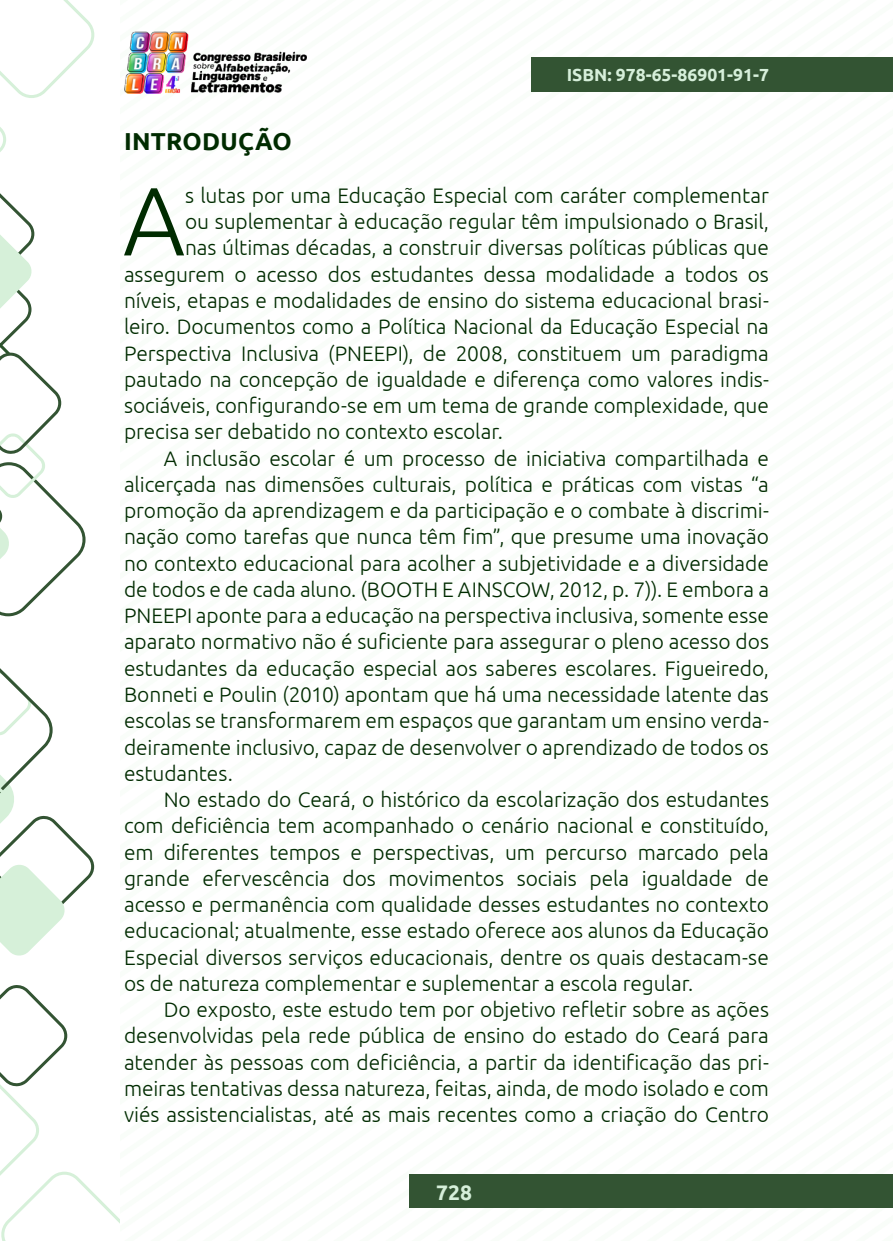
<style>
.page{position:relative;width:893px;height:1241px;background:#fff}
.page>*{position:absolute;margin:0;border:0;box-sizing:border-box;transform-origin:0 0}
._7_CAPITULAR{font:300 96.77px "Ubuntu";color:#002b00}
._6_INTRODUCAO{font:700 24.5px "Ubuntu";letter-spacing:.01em;color:#002b00}
._8_CORPO{font:300 21px/26.2px "Ubuntu";letter-spacing:-.005em;color:#002b00;text-align:justify}
._7_CAPITULAR-2{font:300 21px "Ubuntu";letter-spacing:-.005em;color:#002b00}
.t1{font:700 21px "Ubuntu";color:#d6efda}
.t2{font:700 17.5px "Ubuntu";color:#d6efda}
</style>
<div class="page">
<img style="left:124px;top:31px;width:182px;height:62px">
<div style="left:532px;top:57px;width:361px;height:35px;background:#335433"></div>
<div style="left:410px;top:1174px;width:483px;height:33px;background:#335433"></div>
<svg style="left:0;top:985px;width:119px;height:255px"></svg>
<svg style="left:0;top:0;width:94px;height:616px"></svg>
<svg style="left:0;top:668px;width:94px;height:288px"></svg>
<p class="t2" style="left:567px;top:64px;width:204px">ISBN: 978-65-86901-91-7</p>
<p class="_6_INTRODUCAO" style="left:124px;top:127px;width:169px">INTRODUÇÃO</p>
<p class="_7_CAPITULAR" style="left:123px;top:163px;width:64px">A</p>
<p class="_7_CAPITULAR-2" style="left:185px;top:183px;width:585px">s lutas por uma Educação Especial com caráter complementar</p>
<p class="_7_CAPITULAR-2" style="left:185px;top:209px;width:585px">ou suplementar à educação regular têm impulsionado o Brasil,</p>
<p class="_7_CAPITULAR-2" style="left:185px;top:235px;width:585px">nas últimas décadas, a construir diversas políticas públicas que</p>
<p class="_7_CAPITULAR-2" style="left:124px;top:261px;width:646px">assegurem o acesso dos estudantes dessa modalidade a todos os</p>
<p class="_7_CAPITULAR-2" style="left:124px;top:288px;width:646px">níveis, etapas e modalidades de ensino do sistema educacional brasi-</p>
<p class="_7_CAPITULAR-2" style="left:124px;top:314px;width:646px">leiro. Documentos como a Política Nacional da Educação Especial na</p>
<p class="_7_CAPITULAR-2" style="left:124px;top:340px;width:646px">Perspectiva Inclusiva (PNEEPI), de 2008, constituem um paradigma</p>
<p class="_7_CAPITULAR-2" style="left:124px;top:366px;width:646px">pautado na concepção de igualdade e diferença como valores indis-</p>
<p class="_7_CAPITULAR-2" style="left:124px;top:393px;width:646px">sociáveis, configurando-se em um tema de grande complexidade, que</p>
<p class="_7_CAPITULAR-2" style="left:124px;top:419px;width:380px">precisa ser debatido no contexto escolar.</p>
<p class="_8_CORPO" style="left:124px;top:444px;width:646px;text-indent:40px">A inclusão escolar é um processo de iniciativa compartilhada e alicerçada nas dimensões culturais, política e práticas com vistas “a promoção da aprendizagem e da participação e o combate à discrimi&shy;nação como tarefas que nunca têm fim”, que presume uma inovação no contexto educacional para acolher a subjetividade e a diversidade de todos e de cada aluno. (BOOTH E AINSCOW, 2012, p. 7)). E embora a PNEEPI aponte para a educação na perspectiva inclusiva, somente esse aparato normativo não é suficiente para assegurar o pleno acesso dos estudantes da educação especial aos saberes escolares. Figueiredo, Bonneti e Poulin (2010) apontam que há uma necessidade latente das escolas se transformarem em espaços que garantam um ensino verda&shy;deiramente inclusivo, capaz de desenvolver o aprendizado de todos os estudantes.</p>
<p class="_8_CORPO" style="left:124px;top:785px;width:646px;text-indent:40px">No estado do Ceará, o histórico da escolarização dos estudantes com deficiência tem acompanhado o cenário nacional e constituído, em diferentes tempos e perspectivas, um percurso marcado pela grande efervescência dos movimentos sociais pela igualdade de acesso e permanência com qualidade desses estudantes no contexto educacional; atualmente, esse estado oferece aos alunos da Educação Especial diversos serviços educacionais, dentre os quais destacam-se os de natureza complementar e suplementar a escola regular.</p>
<p class="_8_CORPO" style="left:124px;top:995px;width:646px;text-indent:40px">Do exposto, este estudo tem por objetivo refletir sobre as ações desenvolvidas pela rede pública de ensino do estado do Ceará para atender às pessoas com deficiência, a partir da identificação das pri&shy;meiras tentativas dessa natureza, feitas, ainda, de modo isolado e com viés assistencialistas, até as mais recentes como a criação do Centro</p>
<p class="t1" style="left:436px;top:1178px;width:37px">728</p>
</div>
